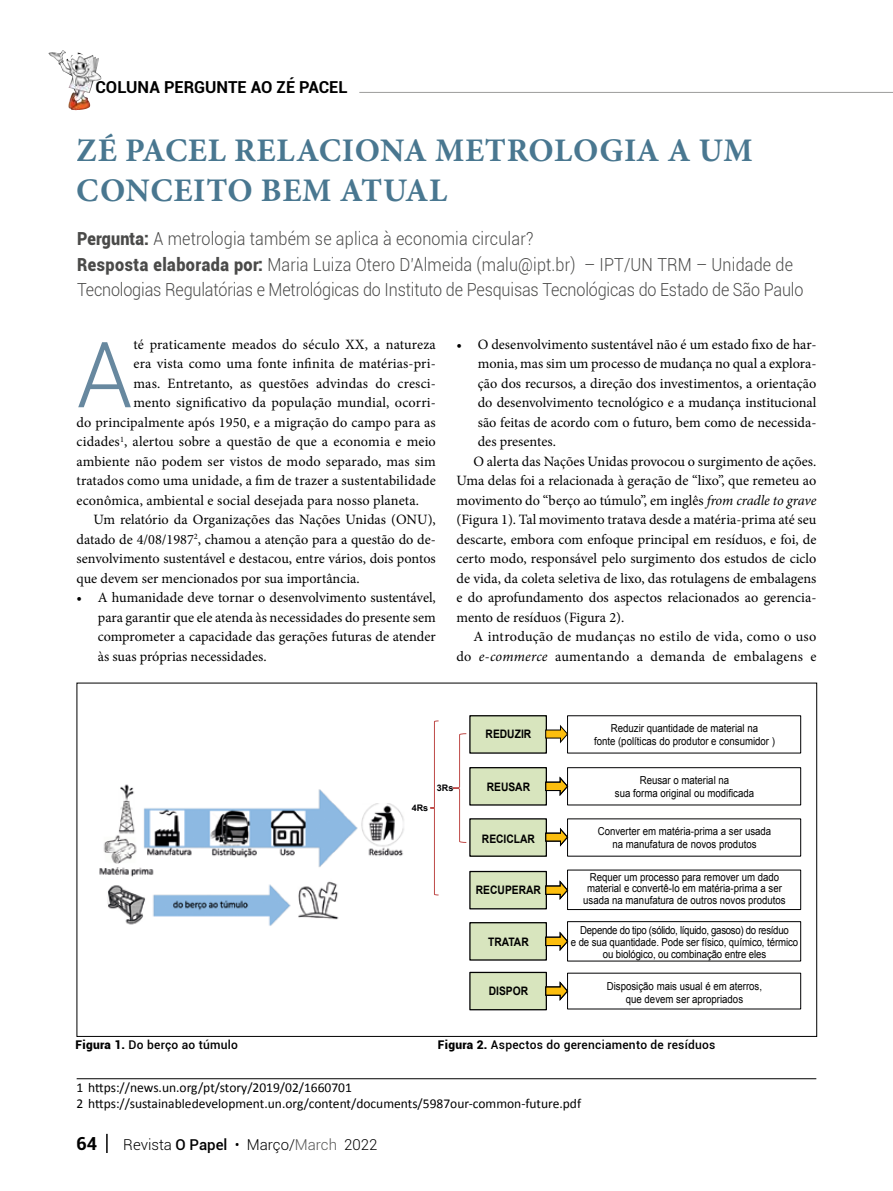
<style>
.page{position:relative;width:893px;height:1191px;background:#fff}
.page>*{position:absolute;margin:0;border:0;box-sizing:border-box;transform-origin:0 0}
.t1{font:300 91.5px "Roboto";color:#67889f}
.t2{font:700 33px/39.6px "Minion Pro";letter-spacing:.02em;color:#497790}
.t3{font:300 18px/25.5px "Roboto";letter-spacing:-.01em;color:#4a4a49;scale:.9 1}
.t4{font:700 18px "Roboto";color:#000}
.t5{font:700 16.5px "Roboto";color:#000}
.t6{font:300 15px "Roboto";color:#000}
.t7{font:14.25px/19.5px "Minion Pro";color:#000;text-align:justify}
.t8{font:14.25px "Minion Pro";letter-spacing:.02em;color:#000}
.t9{font:13.5px/16.2px "Calibri";color:#000}
.t10{font:500 12px "Roboto";letter-spacing:.02em;color:#000}
.t11{font:700 11.7px "Arial";color:#000;scale:.88 1}
.t12{font:10.95px/13.2px "Arial";color:#000;text-align:center;scale:.88 1}
.t13{font:700 9px "Arial";letter-spacing:-.005em;color:#020203}
.s1{font-weight:900}
.s2{font-style:italic}
.s3{font-weight:500}
.s4{color:#575756}
</style>
<div class="page">
<hr style="left:106px;top:1133px;width:2px;height:20px;background:#000">
<hr style="left:359px;top:92px;width:534px;height:1px;background:#9d9d9c">
<img style="left:48px;top:50px;width:22px;height:25px">
<hr style="left:77px;top:1078px;width:739px;height:1px;background:#000">
<img style="left:99px;top:784px;width:305px;height:142px">
<div style="left:470px;top:715px;width:76px;height:38px;background:#d8e5be"></div>
<div style="left:469px;top:715px;width:78px;height:38px;border:1px solid #020203"></div>
<div style="left:470px;top:767px;width:76px;height:38px;background:#d8e5be"></div>
<div style="left:469px;top:767px;width:78px;height:38px;border:1px solid #020203"></div>
<div style="left:470px;top:871px;width:76px;height:37px;background:#d8e5be"></div>
<div style="left:469px;top:871px;width:78px;height:38px;border:1px solid #020203"></div>
<div style="left:470px;top:819px;width:76px;height:37px;background:#d8e5be"></div>
<div style="left:469px;top:818px;width:78px;height:38px;border:1px solid #020203"></div>
<div style="left:470px;top:922px;width:76px;height:38px;background:#d8e5be"></div>
<div style="left:469px;top:922px;width:78px;height:38px;border:1px solid #020203"></div>
<div style="left:470px;top:972px;width:76px;height:37px;background:#d8e5be"></div>
<div style="left:469px;top:971px;width:78px;height:39px;border:1px solid #020203"></div>
<div style="left:567px;top:767px;width:234px;height:38px;border:1px solid #020203"></div>
<div style="left:567px;top:869px;width:234px;height:41px;border:1px solid #020203"></div>
<div style="left:567px;top:921px;width:234px;height:40px;border:1px solid #020203"></div>
<svg style="left:545px;top:776px;width:23px;height:20px"></svg>
<svg style="left:545px;top:827px;width:23px;height:20px"></svg>
<svg style="left:545px;top:880px;width:23px;height:20px"></svg>
<svg style="left:545px;top:931px;width:23px;height:20px"></svg>
<svg style="left:545px;top:981px;width:23px;height:20px"></svg>
<svg style="left:545px;top:724px;width:23px;height:20px"></svg>
<svg style="left:430px;top:720px;width:37px;height:175px"></svg>
<p class="t5" style="left:95px;top:75px;width:254px">COLUNA PERGUNTE AO ZÉ PACEL</p>
<h2 class="t2" style="left:77px;top:130px;width:677px">ZÉ PACEL RELACIONA METROLOGIA A UM<br>CONCEITO BEM ATUAL</h2>
<p class="t3" style="left:77px;top:225px;width:808px"><span class="s1">Pergunta:</span> A metrologia também se aplica à economia circular?<br><span class="s1">Resposta elaborada por:</span> Maria Luiza Otero D’Almeida (malu@ipt.br) – IPT/UN TRM – Unidade de<br>Tecnologias Regulatórias e Metrológicas do Instituto de Pesquisas Tecnológicas do Estado de São Paulo</p>
<h1 class="t1" style="left:77px;top:311px;width:58px">A</h1>
<p class="t7" style="left:134px;top:334px;width:304px">té praticamente meados do século XX, a natureza</p>
<p class="t7" style="left:134px;top:354px;width:304px">era vista como uma fonte infinita de matérias-pri-</p>
<p class="t7" style="left:134px;top:373px;width:304px">mas. Entretanto, as questões advindas do cresci-</p>
<p class="t7" style="left:134px;top:393px;width:304px">mento significativo da população mundial, ocorri-</p>
<p class="t7" style="left:77px;top:412px;width:361px">do principalmente após 1950, e a migração do campo para as</p>
<p class="t7" style="left:77px;top:432px;width:361px">cidades<sup>1</sup>, alertou sobre a questão de que a economia e meio</p>
<p class="t7" style="left:77px;top:451px;width:361px">ambiente não podem ser vistos de modo separado, mas sim</p>
<p class="t7" style="left:77px;top:471px;width:361px">tratados como uma unidade, a fim de trazer a sustentabilidade</p>
<p class="t7" style="left:77px;top:490px;width:344px">econômica, ambiental e social desejada para nosso planeta.</p>
<p class="t7" style="left:94px;top:510px;width:344px">Um relatório da Organizações das Nações Unidas (ONU),</p>
<p class="t7" style="left:77px;top:529px;width:361px">datado de 4/08/1987<sup>2</sup>, chamou a atenção para a questão do de-</p>
<p class="t7" style="left:77px;top:549px;width:361px">senvolvimento sustentável e destacou, entre vários, dois pontos</p>
<p class="t7" style="left:77px;top:568px;width:285px">que devem ser mencionados por sua importância.</p>
<p class="t7" style="left:98px;top:588px;width:340px;text-indent:-21px">• A humanidade deve tornar o desenvolvimento sustentável, para garantir que ele atenda às necessidades do presente sem comprometer a capacidade das gerações futuras de atender às suas próprias necessidades.</p>
<p class="t7" style="left:456px;top:334px;width:361px">• O desenvolvimento sustentável não é um estado fixo de har-</p>
<p class="t7" style="left:478px;top:354px;width:340px">monia, mas sim um processo de mudança no qual a explora-</p>
<p class="t7" style="left:478px;top:373px;width:340px">ção dos recursos, a direção dos investimentos, a orientação</p>
<p class="t7" style="left:478px;top:393px;width:340px">do desenvolvimento tecnológico e a mudança institucional</p>
<p class="t7" style="left:478px;top:412px;width:340px">são feitas de acordo com o futuro, bem como de necessida-</p>
<p class="t7" style="left:478px;top:432px;width:80px">des presentes.</p>
<p class="t7" style="left:473px;top:451px;width:344px">O alerta das Nações Unidas provocou o surgimento de ações.</p>
<p class="t7" style="left:456px;top:471px;width:361px">Uma delas foi a relacionada à geração de “lixo”, que remeteu ao</p>
<p class="t7" style="left:456px;top:490px;width:361px">movimento do “berço ao túmulo”, em inglês <span class="s2">from cradle to grave</span></p>
<p class="t7" style="left:456px;top:510px;width:361px">(Figura 1). Tal movimento tratava desde a matéria-prima até seu</p>
<p class="t7" style="left:456px;top:529px;width:361px">descarte, embora com enfoque principal em resíduos, e foi, de</p>
<p class="t7" style="left:456px;top:549px;width:361px">certo modo, responsável pelo surgimento dos estudos de ciclo</p>
<p class="t7" style="left:456px;top:568px;width:361px">de vida, da coleta seletiva de lixo, das rotulagens de embalagens</p>
<p class="t7" style="left:456px;top:588px;width:361px">e do aprofundamento dos aspectos relacionados ao gerencia-</p>
<p class="t7" style="left:456px;top:607px;width:169px">mento de resíduos (Figura 2).</p>
<p class="t8" style="left:473px;top:627px;width:344px">A introdução de mudanças no estilo de vida, como o uso</p>
<p class="t8" style="left:456px;top:646px;width:361px">do <span class="s2">e-commerce</span> aumentando a demanda de embalagens e</p>
<p class="t13" style="left:412px;top:802px;width:18px">4Rs</p>
<p class="t13" style="left:437px;top:782px;width:18px">3Rs</p>
<p class="t11" style="left:486px;top:726px;width:53px">REDUZIR</p>
<p class="t11" style="left:487px;top:779px;width:51px">REUSAR</p>
<p class="t11" style="left:482px;top:830px;width:62px">RECICLAR</p>
<p class="t11" style="left:476px;top:882px;width:75px">RECUPERAR</p>
<p class="t11" style="left:488px;top:934px;width:48px">TRATAR</p>
<p class="t11" style="left:489px;top:983px;width:46px">DISPOR</p>
<p class="t12" style="left:594px;top:721px;width:207px">Reduzir quantidade de material na<br>fonte (políticas do produtor e consumidor )</p>
<p class="t12" style="left:615px;top:773px;width:160px">Reusar o material na<br>sua forma original ou modificada</p>
<p class="t12" style="left:598px;top:825px;width:199px">Converter em matéria-prima a ser usada na manufatura de novos produtos</p>
<p class="t12" style="left:583px;top:871px;width:232px;line-height:11.7px">Requer um processo para remover um dado material e convertê-lo em matéria-prima a ser usada na manufatura de outros novos produtos</p>
<p class="t12" style="left:571px;top:924px;width:260px;line-height:11.7px">Depende do tipo (sólido, líquido, gasoso) do resíduo<br>e de sua quantidade. Pode ser físico, químico, térmico ou biológico, ou combinação entre eles</p>
<p class="t12" style="left:607px;top:979px;width:178px">Disposição mais usual é em aterros, que devem ser apropriados</p>
<p class="t10" style="left:76px;top:1036px;width:164px"><span class="s1">Figura 1.</span> Do berço ao túmulo</p>
<p class="t10" style="left:438px;top:1036px;width:279px"><span class="s1">Figura 2.</span> Aspectos do gerenciamento de resíduos</p>
<p class="t9" style="left:77px;top:1078px;width:506px">1 https://news.un.org/pt/story/2019/02/1660701<br>2 https://sustainabledevelopment.un.org/content/documents/5987our-common-future.pdf</p>
<p class="t4" style="left:77px;top:1130px;width:22px">64</p>
<p class="t6" style="left:123px;top:1133px;width:256px">Revista <span class="s3">O Papel</span> • Março/<span class="s4">March</span> 2022</p>
</div>
